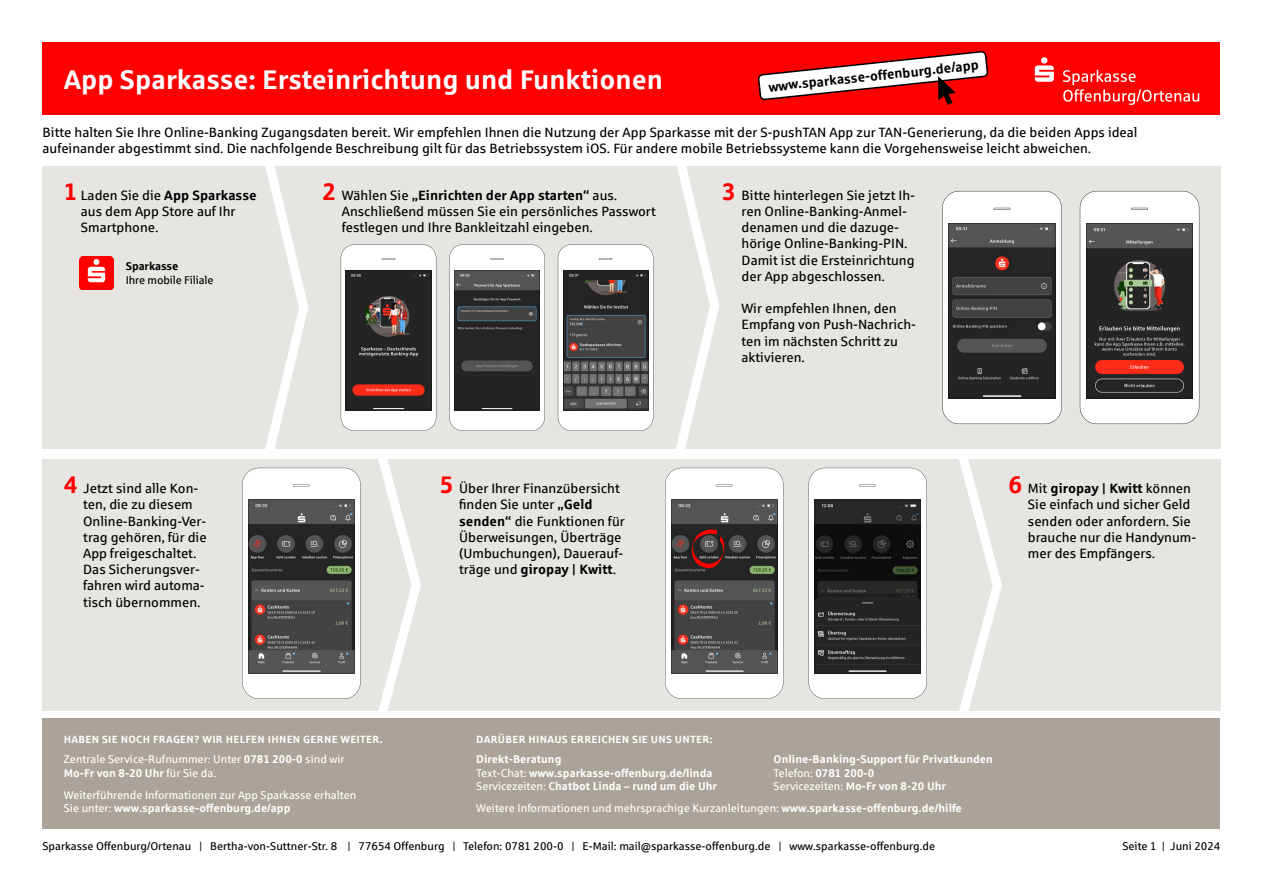
<style>
.page{position:relative;width:1263px;height:893px;background:#fff}
.page>*{position:absolute;margin:0;border:0;box-sizing:border-box;transform-origin:0 0}
.t1{font:700 27px "Sparkasse Rg";color:#fff}
.t2{font:13.5px/16.2px "Sparkasse Rg";color:#000}
.t3{font:700 13.5px "Sparkasse Rg";color:#000}
.t4{font:11.25px/13.5px "Sparkasse Rg";color:#fff}
.t5{font:700 11.25px/13.5px "Sparkasse Rg";color:#fff}
.t6{font:11.25px "Sparkasse Rg";color:#000}
.t7{font:700 11.25px "Sparkasse Rg";letter-spacing:-.01em;color:#000}
.t8{font:700 10.5px "Sparkasse Rg";letter-spacing:.025em;color:#fff}
.s1{font-weight:700;font-size:24px;color:#f00}
.s2{font-weight:700}
.s3{font-weight:400}
</style>
<div class="page">
<div style="left:43px;top:166px;width:1178px;height:545px;background:#e7e5e1"></div>
<div style="left:43px;top:43px;width:1177px;height:72px;background:#f00"></div>
<img style="left:79px;top:256px;width:35px;height:34px">
<div style="left:28px;top:449px;width:1225px;height:9px;background:#fff"></div>
<svg style="left:265px;top:166px;width:43px;height:283px"></svg>
<svg style="left:676px;top:166px;width:43px;height:283px"></svg>
<svg style="left:958px;top:458px;width:44px;height:253px"></svg>
<svg style="left:377px;top:458px;width:44px;height:253px"></svg>
<svg style="left:449px;top:244px;width:96px;height:187px;background:#747575"></svg>
<svg style="left:341px;top:244px;width:95px;height:187px;background:#786d6c"></svg>
<svg style="left:558px;top:244px;width:95px;height:187px;background:#7e7e7e"></svg>
<svg style="left:942px;top:191px;width:120px;height:233px;background:#727171"></svg>
<svg style="left:1080px;top:191px;width:119px;height:233px;background:#807674"></svg>
<svg style="left:242px;top:468px;width:119px;height:231px;background:#80807f"></svg>
<svg style="left:665px;top:468px;width:118px;height:231px;background:#807d7c"></svg>
<svg style="left:808px;top:468px;width:119px;height:231px;background:#676767"></svg>
<div style="left:43px;top:718px;width:1177px;height:111px;background:#aba399"></div>
<svg style="left:1035px;top:57px;width:164px;height:48px"></svg>
<svg style="left:758px;top:51px;width:230px;height:54px"></svg>
<h1 class="t1" style="left:64px;top:62px;width:601px">App Sparkasse: Ersteinrichtung und Funktionen</h1>
<p class="t3" style="left:768px;top:78px;width:213px;rotate:-6deg">www.sparkasse-offenburg.de/app</p>
<p class="t2" style="left:43px;top:124px;width:1096px">Bitte halten Sie Ihre Online-Banking Zugangsdaten bereit. Wir empfehlen Ihnen die Nutzung der App Sparkasse mit der S-pushTAN App zur TAN-Generierung, da die beiden Apps ideal aufeinander abgestimmt sind. Die nachfolgende Beschreibung gilt für das Betriebssystem iOS. Für andere mobile Betriebssysteme kann die Vorgehensweise leicht abweichen.</p>
<p class="t2" style="left:81px;top:187px;width:177px;text-indent:-17px"><span class="s1">1</span> Laden Sie die <span class="s2">App Sparkasse </span>aus dem App Store auf Ihr<br>Smartphone.</p>
<p class="t7" style="left:126px;top:259px;width:54px">Sparkasse</p>
<p class="t6" style="left:126px;top:273px;width:89px">Ihre mobile Filiale</p>
<p class="t2" style="left:342px;top:187px;width:315px;text-indent:-19px"><span class="s1">2</span> Wählen Sie <span class="s2">„Einrichten der App starten“</span> aus.<br>Anschließend müssen Sie ein persönliches Passwort festlegen und Ihre Bankleitzahl eingeben.</p>
<p class="t2" style="left:741px;top:187px;width:175px;text-indent:-19px"><span class="s1">3</span> Bitte hinterlegen Sie jetzt Ih&shy;ren Online-Banking-Anmel&shy;denamen und die dazuge&shy;hörige Online-Banking-PIN.<br>Damit ist die Ersteinrichtung der App abgeschlossen.</p>
<p class="t2" style="left:741px;top:300px;width:176px">Wir empfehlen Ihnen, den<br>Empfang von Push-Nachrich&shy;ten im nächsten Schritt zu aktivieren.</p>
<p class="t2" style="left:83px;top:480px;width:125px;text-indent:-19px"><span class="s1">4</span> Jetzt sind alle Kon&shy;ten, die zu diesem<br>Online-Banking-Ver&shy;trag gehören, für die<br>App freigeschaltet.<br>Das Sicherungsver&shy;fahren wird automa&shy;tisch übernommen.</p>
<p class="t2" style="left:1028px;top:480px;width:170px;text-indent:-19px"><span class="s1">6</span> Mit <span class="s2">giropay | Kwitt</span> können<br>Sie einfach und sicher Geld senden oder anfordern. Sie brauche nur die Handynum&shy;mer des Empfängers.</p>
<p class="t2" style="left:459px;top:480px;width:167px;text-indent:-19px"><span class="s1">5</span> Über Ihrer Finanzübersicht finden Sie unter <span class="s2">„Geld senden“</span> die Funktionen für<br>Überweisungen, Überträge (Umbuchungen), Dauerauf&shy;träge und <span class="s2">giropay | Kwitt</span>.</p>
<p class="t8" style="left:64px;top:732px;width:320px">HABEN SIE NOCH FRAGEN? WIR HELFEN IHNEN GERNE WEITER.</p>
<p class="t4" style="left:64px;top:752px;width:282px">Zentrale Service-Rufnummer: Unter <span class="s2">0781 200-0</span> sind wir<br><span class="s2">Mo-Fr von 8-20 Uhr</span> für Sie da.</p>
<p class="t4" style="left:64px;top:788px;width:294px">Weiterführende Informationen zur App Sparkasse erhalten<br>Sie unter: <span class="s2">www.sparkasse-offenburg.de/app</span></p>
<p class="t8" style="left:476px;top:732px;width:238px">DARÜBER HINAUS ERREICHEN SIE UNS UNTER:</p>
<p class="t5" style="left:774px;top:752px;width:221px">Online-Banking-Support für Privatkunden<br><span class="s3">Telefon:</span> 0781 200-0<br><span class="s3">Servicezeiten:</span> Mo-Fr von 8-20 Uhr</p>
<p class="t4" style="left:476px;top:801px;width:487px">Weitere Informationen und mehrsprachige Kurzanleitungen: <span class="s2">www.sparkasse-offenburg.de/hilfe</span></p>
<p class="t5" style="left:476px;top:752px;width:242px">Direkt-Beratung<br><span class="s3">Text-Chat:</span> www.sparkasse-offenburg.de/linda<br><span class="s3">Servicezeiten:</span> Chatbot Linda – rund um die Uhr</p>
<p class="t6" style="left:43px;top:839px;width:894px">Sparkasse Offenburg/Ortenau | Bertha-von-Suttner-Str. 8 | 77654 Offenburg | Telefon: 0781 200-0 | E-Mail: mail@sparkasse-offenburg.de | www.sparkasse-offenburg.de</p>
<p class="t6" style="left:1122px;top:839px;width:100px">Seite 1 | Juni 2024</p>
</div>
